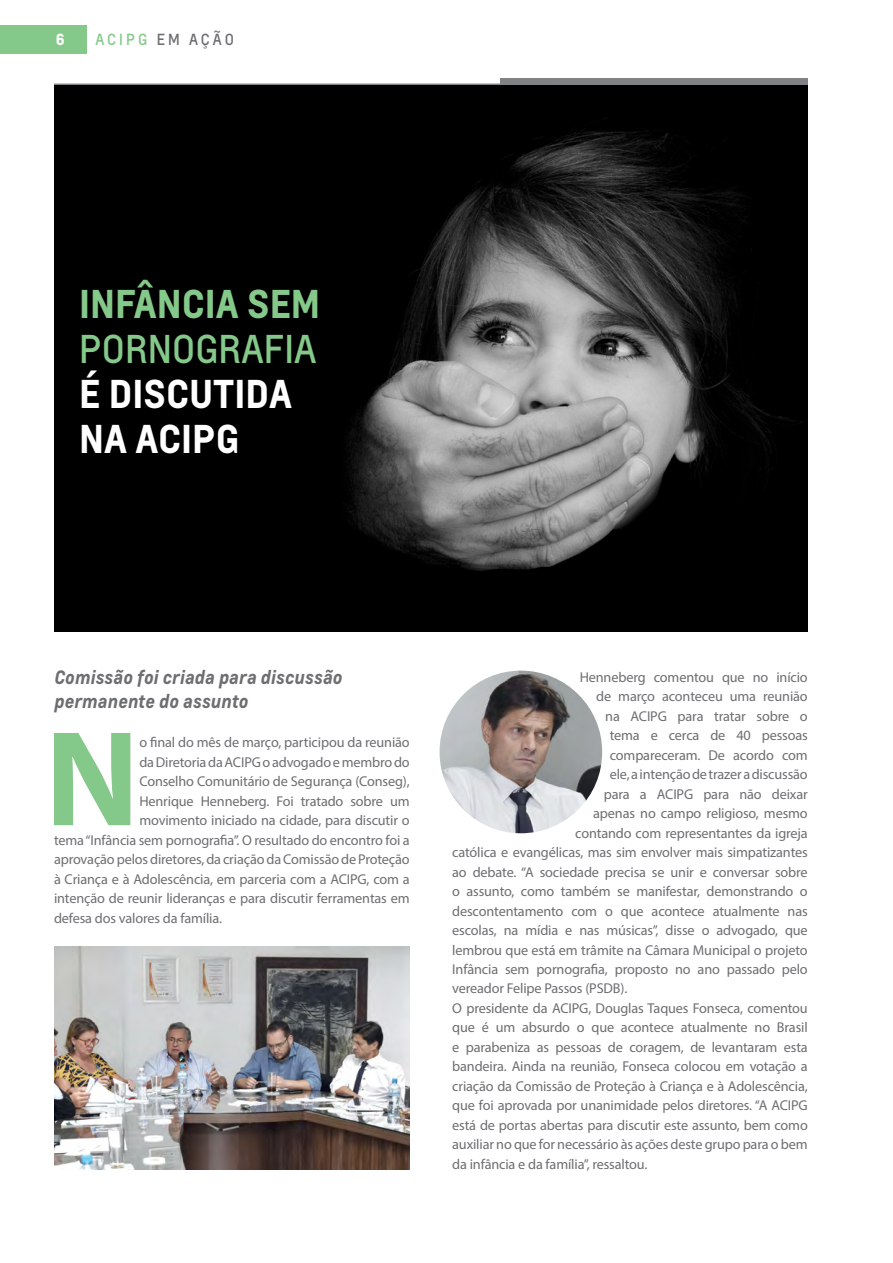
<style>
.page{position:relative;width:893px;height:1263px;background:#fff}
.page>*{position:absolute;margin:0;border:0;box-sizing:border-box;transform-origin:0 0}
.t1{font:700 136.8px "Myriad Pro";color:#85c98a}
.t2{font:700 37.5px/45px "Louis";color:#fff}
.t3{font:700 37.5px "Louis";color:#85c98a}
.t4{font:37.5px "Louis";color:#85c98a}
.t5{font:italic 700 18px/24px "Louis";color:#6d6e71}
.t6{font:15px "Louis";letter-spacing:.2em;color:#6d6e71}
.t7{font:700 15px "Louis";color:#fff}
.t8{font:14.25px "Myriad Pro";letter-spacing:-.01em;color:#6d6e71}
.s1{color:#85c98a}
</style>
<div class="page">
<div style="left:0;top:25px;width:87px;height:29px;background:#85c98a"></div>
<hr style="left:54px;top:84px;width:754px;height:1px;background:#808285">
<div style="left:501px;top:79px;width:307px;height:5px;background:#808285"></div>
<img style="left:54px;top:85px;width:754px;height:546px">
<img style="left:54px;top:947px;width:356px;height:222px">
<img style="left:440px;top:671px;width:162px;height:162px;border-radius:81px">
<p class="t7" style="left:56px;top:29px;width:10px">6</p>
<p class="t6" style="left:95px;top:30px;width:140px"><span class="s1">ACIPG</span> EM AÇÃO</p>
<h2 class="t3" style="left:79px;top:279px;width:242px">INFÂNCIA SEM</h2>
<h2 class="t4" style="left:79px;top:325px;width:239px">PORNOGRAFIA</h2>
<h2 class="t2" style="left:79px;top:371px;width:214px">É DISCUTIDA<br>NA ACIPG</h2>
<p class="t5" style="left:54px;top:665px;width:290px">Comissão foi criada para discussão permanente do assunto</p>
<h1 class="t1" style="left:45px;top:690px;width:96px">N</h1>
<p class="t8" style="left:139px;top:734px;width:272px">o final do mês de março, participou da reunião</p>
<p class="t8" style="left:139px;top:753px;width:272px">da Diretoria da ACIPG o advogado e membro do</p>
<p class="t8" style="left:139px;top:772px;width:272px">Conselho Comunitário de Segurança (Conseg),</p>
<p class="t8" style="left:139px;top:792px;width:272px">Henrique Henneberg. Foi tratado sobre um</p>
<p class="t8" style="left:139px;top:811px;width:272px">movimento iniciado na cidade, para discutir o</p>
<p class="t8" style="left:54px;top:831px;width:357px">tema “Infância sem pornografia”. O resultado do encontro foi a</p>
<p class="t8" style="left:54px;top:850px;width:357px">aprovação pelos diretores, da criação da Comissão de Proteção</p>
<p class="t8" style="left:54px;top:870px;width:357px">à Criança e à Adolescência, em parceria com a ACIPG, com a</p>
<p class="t8" style="left:54px;top:889px;width:357px">intenção de reunir lideranças e para discutir ferramentas em</p>
<p class="t8" style="left:54px;top:909px;width:170px">defesa dos valores da família.</p>
<p class="t8" style="left:580px;top:668px;width:230px">Henneberg comentou que no início</p>
<p class="t8" style="left:596px;top:687px;width:213px">de março aconteceu uma reunião</p>
<p class="t8" style="left:605px;top:707px;width:204px">na ACIPG para tratar sobre o</p>
<p class="t8" style="left:610px;top:726px;width:199px">tema e cerca de 40 pessoas</p>
<p class="t8" style="left:610px;top:746px;width:199px">compareceram. De acordo com</p>
<p class="t8" style="left:610px;top:765px;width:200px">ele, a intenção de trazer a discussão</p>
<p class="t8" style="left:604px;top:785px;width:206px">para a ACIPG para não deixar</p>
<p class="t8" style="left:593px;top:804px;width:216px">apenas no campo religioso, mesmo</p>
<p class="t8" style="left:575px;top:824px;width:234px">contando com representantes da igreja</p>
<p class="t8" style="left:452px;top:843px;width:357px">católica e evangélicas, mas sim envolver mais simpatizantes</p>
<p class="t8" style="left:452px;top:863px;width:357px">ao debate. “A sociedade precisa se unir e conversar sobre</p>
<p class="t8" style="left:452px;top:882px;width:357px">o assunto, como também se manifestar, demonstrando o</p>
<p class="t8" style="left:452px;top:902px;width:357px">descontentamento com o que acontece atualmente nas</p>
<p class="t8" style="left:452px;top:921px;width:357px">escolas, na mídia e nas músicas”, disse o advogado, que</p>
<p class="t8" style="left:452px;top:941px;width:357px">lembrou que está em trâmite na Câmara Municipal o projeto</p>
<p class="t8" style="left:452px;top:960px;width:357px">Infância sem pornografia, proposto no ano passado pelo</p>
<p class="t8" style="left:452px;top:980px;width:177px">vereador Felipe Passos (PSDB).</p>
<p class="t8" style="left:452px;top:999px;width:357px">O presidente da ACIPG, Douglas Taques Fonseca, comentou</p>
<p class="t8" style="left:452px;top:1019px;width:357px">que é um absurdo o que acontece atualmente no Brasil</p>
<p class="t8" style="left:452px;top:1038px;width:357px">e parabeniza as pessoas de coragem, de levantaram esta</p>
<p class="t8" style="left:452px;top:1058px;width:357px">bandeira. Ainda na reunião, Fonseca colocou em votação a</p>
<p class="t8" style="left:452px;top:1077px;width:357px">criação da Comissão de Proteção à Criança e à Adolescência,</p>
<p class="t8" style="left:452px;top:1097px;width:357px">que foi aprovada por unanimidade pelos diretores. “A ACIPG</p>
<p class="t8" style="left:452px;top:1116px;width:357px">está de portas abertas para discutir este assunto, bem como</p>
<p class="t8" style="left:452px;top:1136px;width:357px">auxiliar no que for necessário às ações deste grupo para o bem</p>
<p class="t8" style="left:452px;top:1155px;width:197px">da infância e da família”, ressaltou.</p>
</div>
